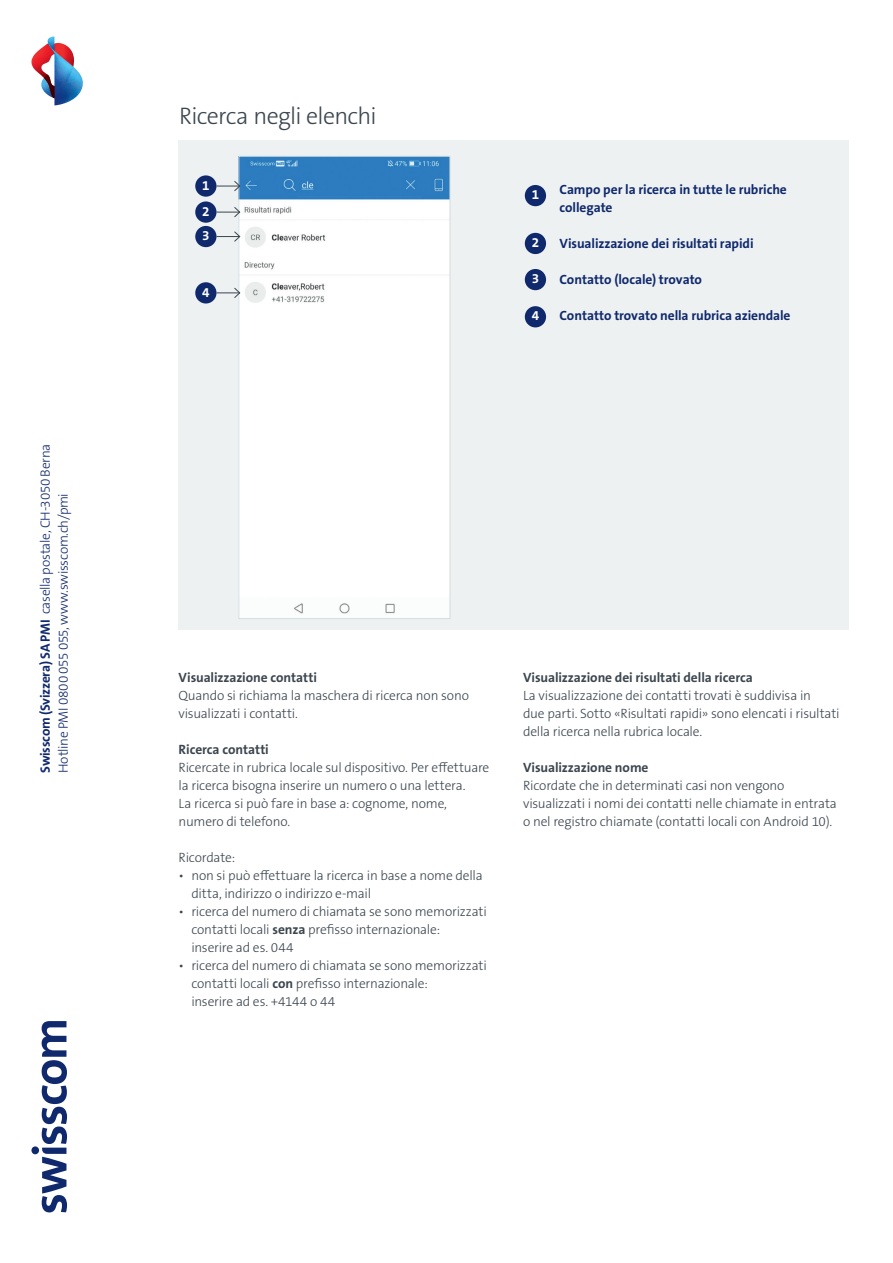
<style>
.page{position:relative;width:893px;height:1263px;background:#fff}
.page>*{position:absolute;margin:0;border:0;box-sizing:border-box;transform-origin:0 0}
.t1{font:300 24px "The Sans B W3";letter-spacing:-.03em;color:#3c464f}
.t2{font:300 13.5px/18px "The Sans B W3";letter-spacing:-.015em;color:#3c464f}
.t3{font:700 13.5px/18px "The Sans B W7";letter-spacing:-.005em;color:#10296c}
.t4{font:700 13.5px "The Sans B W7";letter-spacing:-.005em;color:#3c464f}
.t5{font:300 13.5px/18px "The Sans B W3";letter-spacing:-.025em;color:#10296c}
.t6{font:700 13.5px "The Sans B W7";color:#fff}
.s1{font-family:"The Sans B W7";font-weight:700}
</style>
<div class="page">
<div style="left:179px;top:140px;width:670px;height:489px;background:#edf1f2"></div>
<svg style="left:31px;top:1021px;width:36px;height:191px"></svg>
<svg style="left:31px;top:37px;width:52px;height:68px"></svg>
<img style="left:240px;top:158px;width:208px;height:459px">
<div style="left:238px;top:156px;width:212px;height:463px;border:1px solid #d3dddf"></div>
<div style="left:195px;top:226px;width:21px;height:21px;background:#10296c;border-radius:50%"></div>
<div style="left:195px;top:175px;width:21px;height:22px;background:#10296c;border-radius:50%"></div>
<svg style="left:216px;top:180px;width:25px;height:12px"></svg>
<svg style="left:216px;top:231px;width:25px;height:11px"></svg>
<div style="left:195px;top:282px;width:21px;height:21px;background:#10296c;border-radius:50%"></div>
<svg style="left:216px;top:287px;width:25px;height:12px"></svg>
<div style="left:195px;top:201px;width:21px;height:22px;background:#10296c;border-radius:50%"></div>
<svg style="left:216px;top:206px;width:25px;height:12px"></svg>
<div style="left:525px;top:185px;width:21px;height:21px;background:#10296c;border-radius:50%"></div>
<div style="left:525px;top:233px;width:21px;height:21px;background:#10296c;border-radius:50%"></div>
<div style="left:525px;top:269px;width:21px;height:21px;background:#10296c;border-radius:50%"></div>
<div style="left:525px;top:306px;width:21px;height:21px;background:#10296c;border-radius:50%"></div>
<p class="t5" style="left:36px;top:773px;width:330px;rotate:-90deg"><span class="s1">Swisscom (Svizzera) SA PMI</span> casella postale, CH-3050 Berna<br>Hotline PMI 0800 055 055, www.swisscom.ch/pmi</p>
<h1 class="t1" style="left:179px;top:101px;width:199px">Ricerca negli elenchi</h1>
<p class="t6" style="left:202px;top:176px;width:9px">1</p>
<p class="t6" style="left:202px;top:202px;width:9px">2</p>
<p class="t6" style="left:202px;top:227px;width:9px">3</p>
<p class="t6" style="left:202px;top:283px;width:9px">4</p>
<p class="t6" style="left:532px;top:186px;width:9px">1</p>
<p class="t6" style="left:532px;top:234px;width:9px">2</p>
<p class="t6" style="left:532px;top:270px;width:9px">3</p>
<p class="t6" style="left:532px;top:307px;width:9px">4</p>
<p class="t3" style="left:559px;top:180px;width:229px">Campo per la ricerca in tutte le rubriche collegate</p>
<p class="t3" style="left:559px;top:234px;width:196px">Visualizzazione dei risultati rapidi</p>
<p class="t3" style="left:559px;top:270px;width:144px">Contatto (locale) trovato</p>
<p class="t3" style="left:559px;top:306px;width:233px">Contatto trovato nella rubrica aziendale</p>
<p class="t4" style="left:179px;top:669px;width:140px">Visualizzazione contatti</p>
<p class="t2" style="left:179px;top:686px;width:292px">Quando si richiama la maschera di ricerca non sono visualizzati i contatti.</p>
<p class="t4" style="left:179px;top:741px;width:92px">Ricerca contatti</p>
<p class="t2" style="left:179px;top:758px;width:312px">Ricercate in rubrica locale sul dispositivo. Per effettuare la ricerca bisogna inserire un numero o una lettera.<br>La ricerca si può fare in base a: cognome, nome, numero di telefono.</p>
<p class="t2" style="left:179px;top:848px;width:58px">Ricordate:</p>
<p class="t2" style="left:191px;top:866px;width:293px;text-indent:-13px">• non si può effettuare la ricerca in base a nome della ditta, indirizzo o indirizzo e-mail</p>
<p class="t2" style="left:191px;top:902px;width:297px;text-indent:-13px">• ricerca del numero di chiamata se sono memorizzati contatti locali <span class="s1">senza</span> prefisso internazionale:<br>inserire ad es. 044</p>
<p class="t2" style="left:191px;top:956px;width:297px;text-indent:-13px">• ricerca del numero di chiamata se sono memorizzati contatti locali <span class="s1">con</span> prefisso internazionale:<br>inserire ad es. +4144 o 44</p>
<p class="t4" style="left:523px;top:669px;width:231px">Visualizzazione dei risultati della ricerca</p>
<p class="t2" style="left:523px;top:686px;width:318px">La visualizzazione dei contatti trovati è suddivisa in<br>due parti. Sotto «Risultati rapidi» sono elencati i risultati della ricerca nella rubrica locale.</p>
<p class="t4" style="left:523px;top:759px;width:127px">Visualizzazione nome</p>
<p class="t2" style="left:523px;top:776px;width:315px">Ricordate che in determinati casi non vengono visualizzati i nomi dei contatti nelle chiamate in entrata o nel registro chiamate (contatti locali con Android 10).</p>
</div>
